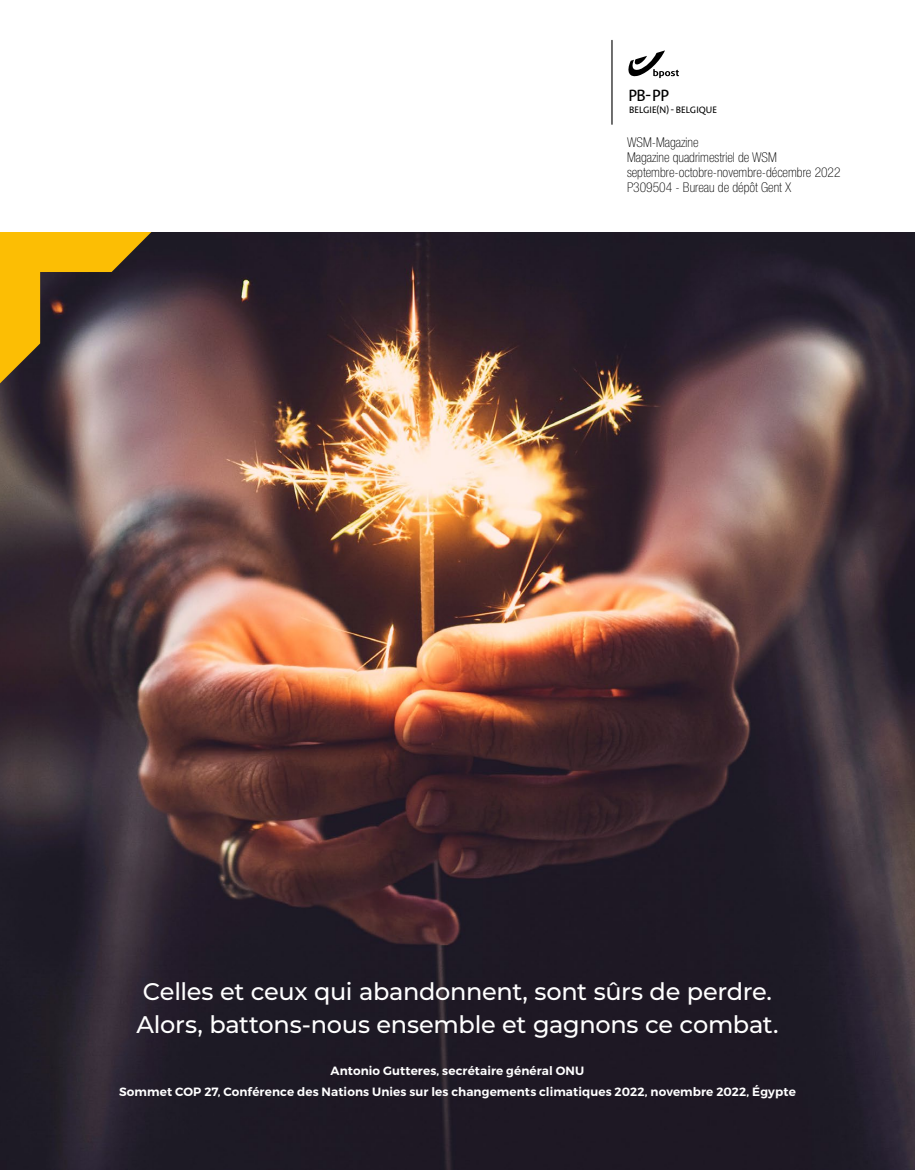
<style>
.page{position:relative;width:915px;height:1170px;background:#fff}
.page>*{position:absolute;margin:0;border:0;box-sizing:border-box;transform-origin:0 0}
.t1{font:500 24px/33px "Montserrat";letter-spacing:-.015em;color:#fff}
.t2{font:16.5px "Aroma No 2 LT Com";color:#000}
.t3{font:100 condensed 13.5px/15px "Helvetica Neue LT Std";color:#000}
.t4{font:600 12px/21px "Montserrat";letter-spacing:.005em;color:#fff;text-align:center}
.t5{font:9.3px "Aroma No 2 LT Com";letter-spacing:.01em;color:#000}
</style>
<div class="page">
<img style="left:0;top:232px;width:914px;height:713px">
<img style="left:0;top:945px;width:914px;height:224px">
<svg style="left:0;top:232px;width:173px;height:151px;background:#907238"></svg>
<svg style="left:628px;top:50px;width:50px;height:28px"></svg>
<hr style="left:611px;top:40px;width:1px;height:84px;background:#000">
<h2 class="t2" style="left:628px;top:85px;width:42px">PB- PP</h2>
<p class="t5" style="left:629px;top:104px;width:90px">BELGIE(N) - BELGIQUE</p>
<p class="t3" style="left:626px;top:135px;width:215px">WSM-Magazine<br>Magazine quadrimestriel de WSM septembre-octobre-novembre-décembre 2022<br>P309504 - Bureau de dépôt Gent X</p>
<h1 class="t1" style="left:136px;top:973px;width:643px">Celles et ceux qui abandonnent, sont sûrs de perdre.<br>Alors, battons-nous ensemble et gagnons ce combat.</h1>
<p class="t4" style="left:119px;top:1059px;width:678px">Antonio Gutteres, secrétaire général ONU<br>Sommet COP 27, Conférence des Nations Unies sur les changements climatiques 2022, novembre 2022, Égypte</p>
</div>
